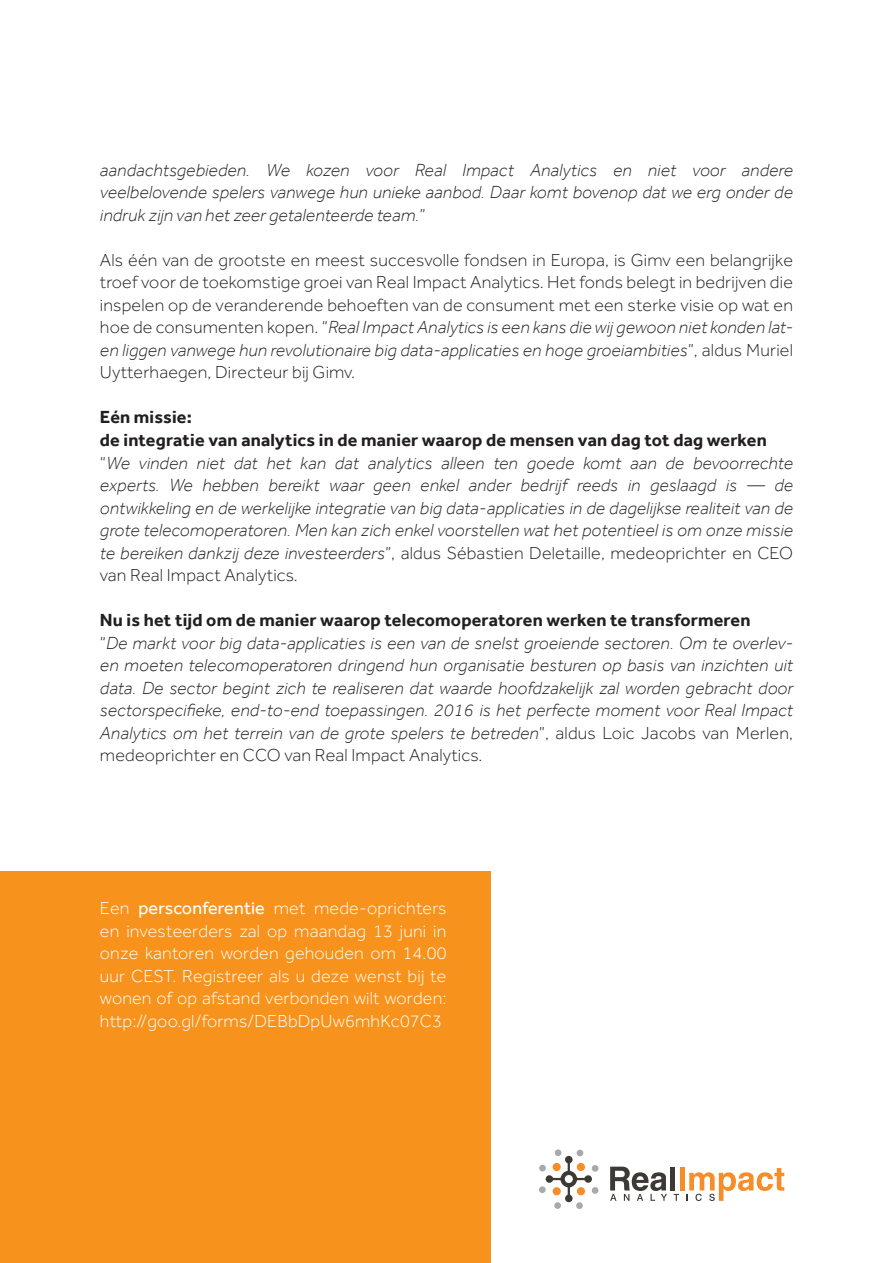
<style>
.page{position:relative;width:893px;height:1263px;background:#fff}
.page>*{position:absolute;margin:0;border:0;box-sizing:border-box;transform-origin:0 0}
.t1{font:italic 300 18px/22.5px "Effra Trial";letter-spacing:.01em;color:#231f20}
.t2{font:300 18px/22.5px "Effra";letter-spacing:.01em;color:#231f20;text-align:justify}
.t3{font:300 18px/22.5px "Effra";letter-spacing:.01em;color:#fff;text-align:justify}
.s1{font-family:"Effra";font-style:normal}
.s2{font-weight:700;font-style:normal}
.s3{font-family:"Effra Trial";font-style:italic}
.s4{font-family:"Effra Trial";font-weight:400}
</style>
<div class="page">
<div style="left:670px;top:1166px;width:5px;height:24px;background:#3d3934"></div>
<div style="left:680px;top:1166px;width:5px;height:24px;background:#f68d29"></div>
<svg style="left:610px;top:1166px;width:57px;height:35px"></svg>
<svg style="left:674px;top:1194px;width:5px;height:7px"></svg>
<svg style="left:686px;top:1168px;width:98px;height:33px"></svg>
<svg style="left:539px;top:1149px;width:60px;height:60px"></svg>
<div style="left:0;top:872px;width:490px;height:391px;background:#f7931d"></div>
<p class="t1" style="left:100px;top:159px;width:695px;text-align:justify">aandachtsgebieden. We kozen voor Real Impact Analytics en niet voor andere veelbelovende spelers vanwege hun unieke aanbod. Daar komt bovenop dat we erg onder de indruk zijn van het zeer getalenteerde team.<span class="s1">”</span></p>
<p class="t2" style="left:100px;top:249px;width:695px">Als één van de grootste en meest succesvolle fondsen in Europa, is Gimv een belangrijke troef voor de toekomstige groei van Real Impact Analytics. Het fonds belegt in bedrijven die inspelen op de veranderende behoeften van de consument met een sterke visie op wat en</p>
<p class="t1" style="left:100px;top:316px;width:695px"><span class="s1">hoe de consumenten kopen. “</span>Real Impact Analytics is een kans die wij gewoon niet konden lat&shy;en liggen vanwege hun revolutionaire big data-applicaties en hoge groeiambities<span class="s1">”, aldus Muriel</span></p>
<p class="t2" style="left:100px;top:361px;width:257px">Uytterhaegen, Directeur bij Gimv.</p>
<p class="t1" style="left:100px;top:406px;width:695px"><span class="s2">Eén missie:<br>de integratie van analytics in de manier waarop de mensen van dag tot dag werken </span><span class="s1">“</span>We vinden niet dat het kan dat analytics alleen ten goede komt aan de bevoorrechte experts. We hebben bereikt waar geen enkel ander bedrijf reeds in geslaagd is — de ontwikkeling en de werkelijke integratie van big data-applicaties in de dagelijkse realiteit van de grote telecomoperatoren. Men kan zich enkel voorstellen wat het potentieel is om onze missie</p>
<p class="t2" style="left:100px;top:541px;width:695px"><span class="s3">te bereiken dankzij deze investeerders</span>”, aldus Sébastien Deletaille, medeoprichter en CEO van Real Impact Analytics.</p>
<p class="t1" style="left:100px;top:609px;width:695px"><span class="s2">Nu is het tijd om de manier waarop telecomoperatoren werken te transformeren<br></span><span class="s1">“</span>De markt voor big data-applicaties is een van de snelst groeiende sectoren. Om te overlev&shy;en moeten telecomoperatoren dringend hun organisatie besturen op basis van inzichten uit data. De sector begint zich te realiseren dat waarde hoofdzakelijk zal worden gebracht door sectorspecifieke, end-to-end toepassingen. 2016 is het perfecte moment voor Real Impact Analytics om het terrein van de grote spelers te betreden<span class="s1">”, aldus Loic Jacobs van Merlen,</span></p>
<p class="t2" style="left:100px;top:744px;width:384px">medeoprichter en CCO van Real Impact Analytics.</p>
<p class="t3" style="left:100px;top:897px;width:348px">Een <span class="s4">persconferentie</span> met mede-oprichters en investeerders zal op maandag 13 juni in onze kantoren worden gehouden om 14.00 uur CEST. Registreer als u deze wenst bij te wonen of op afstand verbonden wilt worden: http://goo.gl/forms/DEBbDpUw6mhKc07C3</p>
</div>
